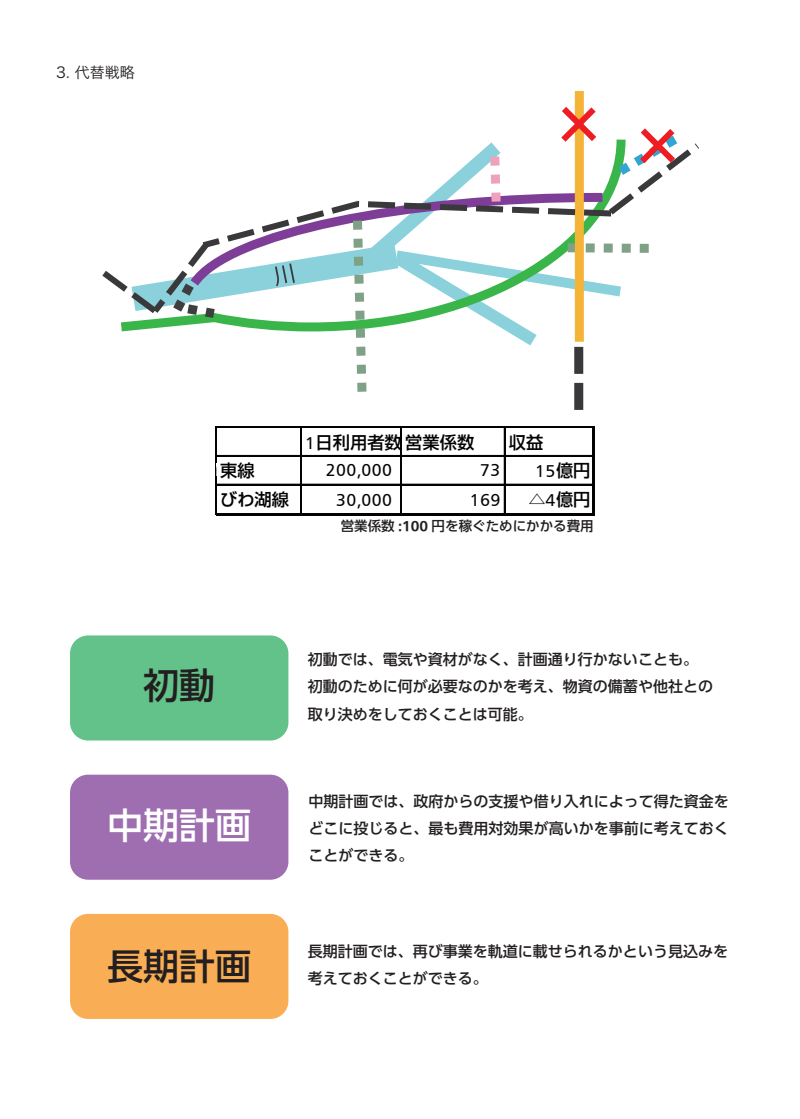
<style>
.page{position:relative;width:800px;height:1119px;background:#fff}
.page>*{position:absolute;margin:0;border:0;box-sizing:border-box;transform-origin:0 0}
.t1{font:500 36px "UD Shin Go Pro";color:#231f20}
.t2{font:500 36px "UD Shin Go Pro";color:#fff}
.t3{font:500 17.25px "Shin Go Pro";color:#030303}
.t4{font:17.25px "Humanist 777 BT Roman B";letter-spacing:.025em;color:#030303}
.t5{font:500 15px/27px "UD Shin Go Pro";color:#231f20}
.t6{font:15px "Hira Kaku Pro N W3";color:#231f20}
.t7{font:500 13.5px "UD Shin Go Pro";color:#231f20}
.s1{font-family:"Humanist 777 BT Roman B";font-weight:400}
.s2{font-family:"Shin Go Pro";font-weight:500}
.s3{font-family:"Tazugane Gothic Std N";font-weight:700}
</style>
<div class="page">
<div style="left:574px;top:91px;width:9px;height:251px;background:#f4b438"></div>
<svg style="left:102px;top:100px;width:597px;height:310px"></svg>
<hr style="left:215px;top:426px;width:2px;height:89px;background:#030303">
<hr style="left:300px;top:428px;width:2px;height:85px;background:#030303">
<hr style="left:400px;top:428px;width:2px;height:85px;background:#030303">
<hr style="left:504px;top:428px;width:1px;height:85px;background:#030303">
<hr style="left:592px;top:428px;width:3px;height:87px;background:#030303">
<hr style="left:217px;top:426px;width:378px;height:2px;background:#030303">
<hr style="left:217px;top:455px;width:375px;height:1px;background:#030303">
<hr style="left:217px;top:484px;width:375px;height:1px;background:#030303">
<hr style="left:217px;top:513px;width:378px;height:2px;background:#030303">
<hr style="left:217px;top:428px;width:1px;height:87px;background:#bfbfbf">
<div style="left:70px;top:635px;width:218px;height:105px;background:#63c289;border-radius:18px"></div>
<div style="left:70px;top:774px;width:218px;height:105px;background:#9e6eb1;border-radius:18px"></div>
<div style="left:70px;top:913px;width:218px;height:105px;background:#f9ae55;border-radius:18px"></div>
<p class="t6" style="left:56px;top:59px;width:80px">3. 代替戦略</p>
<p class="t3" style="left:305px;top:428px;width:170px"><span class="s1">1</span>日利用者数営業係数</p>
<p class="t3" style="left:508px;top:428px;width:36px">収益</p>
<p class="t3" style="left:220px;top:456px;width:36px">東線</p>
<p class="t4" style="left:326px;top:459px;width:68px">200,000</p>
<p class="t4" style="left:480px;top:459px;width:22px">73</p>
<p class="t4" style="left:535px;top:460px;width:57px">15<span class="s2">億円</span></p>
<p class="t3" style="left:220px;top:485px;width:70px">びわ湖線</p>
<p class="t4" style="left:336px;top:489px;width:57px">30,000</p>
<p class="t4" style="left:469px;top:489px;width:32px">169</p>
<p class="t3" style="left:528px;top:485px;width:64px">△<span class="s1">4</span>億円</p>
<p class="t7" style="left:340px;top:515px;width:254px">営業係数 <span class="s3">:100</span> 円を稼ぐためにかかる費用</p>
<h1 class="t1" style="left:143px;top:656px;width:73px">初動</h1>
<p class="t5" style="left:308px;top:645px;width:406px">初動では、電気や資材がなく、計画通り行かないことも。初動のために何が必要なのかを考え、物資の備蓄や他社との取り決めをしておくことは可能。</p>
<h1 class="t2" style="left:107px;top:795px;width:145px">中期計画</h1>
<h1 class="t1" style="left:107px;top:936px;width:145px">長期計画</h1>
<p class="t5" style="left:308px;top:786px;width:421px;text-align:justify">中期計画では、政府からの支援や借り入れによって得た資金をどこに投じると、最も費用対効果が高いかを事前に考えておくことができる。</p>
<p class="t5" style="left:308px;top:936px;width:421px">長期計画では、再び事業を軌道に載せられるかという見込みを考えておくことができる。</p>
</div>
